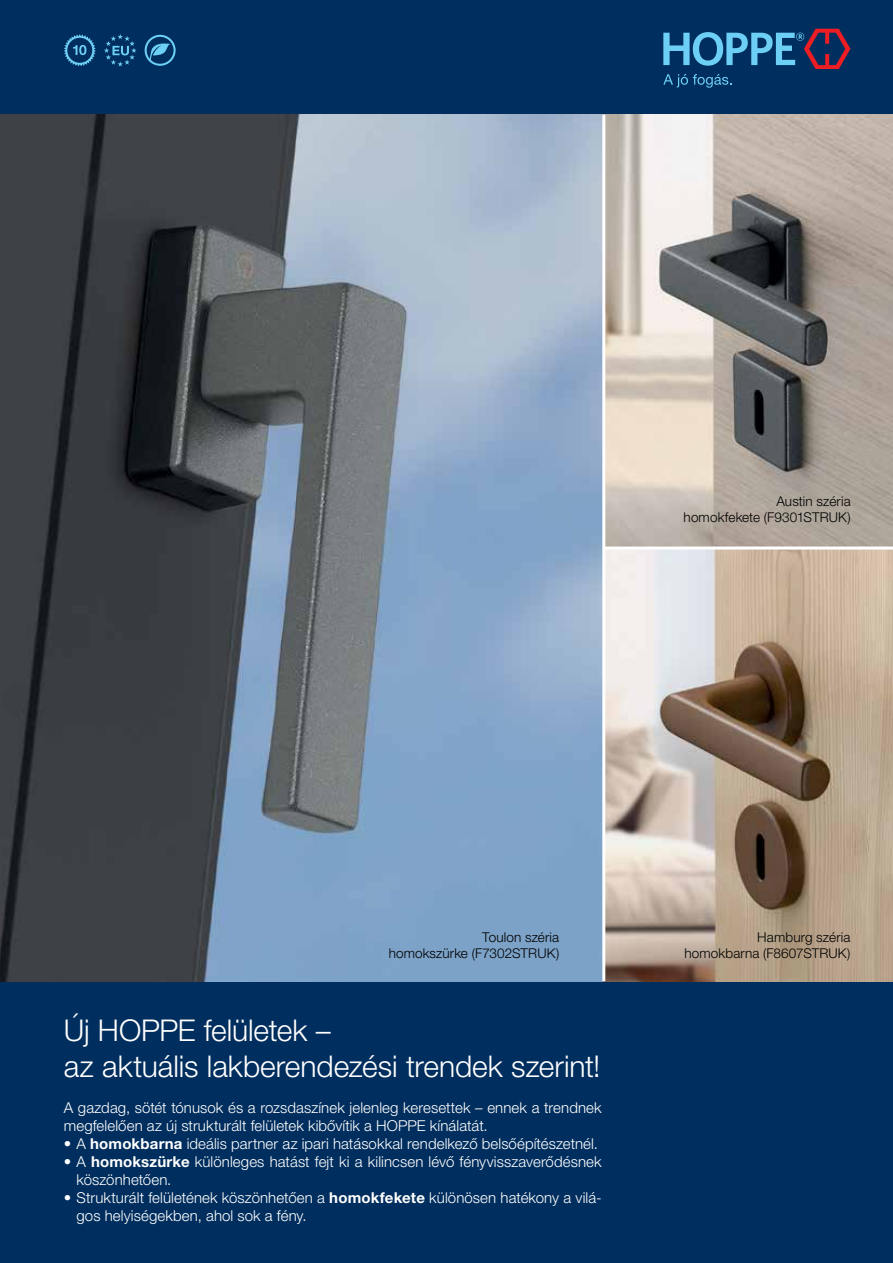
<style>
.page{position:relative;width:893px;height:1263px;background:#002e5e}
.page>*{position:absolute;margin:0;border:0;box-sizing:border-box;transform-origin:0 0}
.t1{font:300 30px/36px "Helvetica Neue LTW1 G";letter-spacing:-.005em;color:#fff}
.t2{font:300 15px/18px "Helvetica Neue LTW1 G";letter-spacing:.005em;color:#fff}
.t3{font:300 13.5px/16.2px "Helvetica Neue LTW1 G";letter-spacing:.01em;color:#000;text-align:right}
.s1{font-weight:700}
</style>
<div class="page">
<svg style="left:64px;top:34px;width:32px;height:32px"></svg>
<svg style="left:104px;top:34px;width:33px;height:33px"></svg>
<svg style="left:150px;top:43px;width:20px;height:18px"></svg>
<div style="left:145px;top:35px;width:31px;height:31px;border:2px solid #6dcff6;border-radius:50%"></div>
<svg style="left:663px;top:29px;width:187px;height:59px"></svg>
<img style="left:0;top:115px;width:893px;height:866px">
<hr style="left:602px;top:115px;width:3px;height:866px;background:#fff">
<hr style="left:604px;top:546px;width:289px;height:3px;background:#fff">
<p class="t3" style="left:684px;top:493px;width:169px">Austin széria<br>homokfekete (F9301STRUK)</p>
<p class="t3" style="left:389px;top:929px;width:172px">Toulon széria<br>homokszürke (F7302STRUK)</p>
<h1 class="t1" style="left:64px;top:1012px;width:538px">Új HOPPE felületek –<br>az aktuális lakberendezési trendek szerint!</h1>
<p class="t2" style="left:64px;top:1098px;width:539px">A gazdag, sötét tónusok és a rozsdaszínek jelenleg keresettek – ennek a trendnek megfelelően az új strukturált felületek kibővítik a HOPPE kínálatát.</p>
<p class="t2" style="left:64px;top:1134px;width:536px">• A <span class="s1">homokbarna</span> ideális partner az ipari hatásokkal rendelkező belsőépítészetnél.</p>
<p class="t2" style="left:77px;top:1152px;width:527px;text-indent:-13px">• A <span class="s1">homokszürke</span> különleges hatást fejt ki a kilincsen lévő fényvisszaverődésnek köszönhetően.</p>
<p class="t2" style="left:77px;top:1188px;width:527px;text-indent:-13px">• Strukturált felületének köszönhetően a <span class="s1">homokfekete</span> különösen hatékony a vilá&shy;gos helyiségekben, ahol sok a fény.</p>
<p class="t3" style="left:684px;top:929px;width:167px">Hamburg széria homokbarna (F8607STRUK)</p>
</div>
